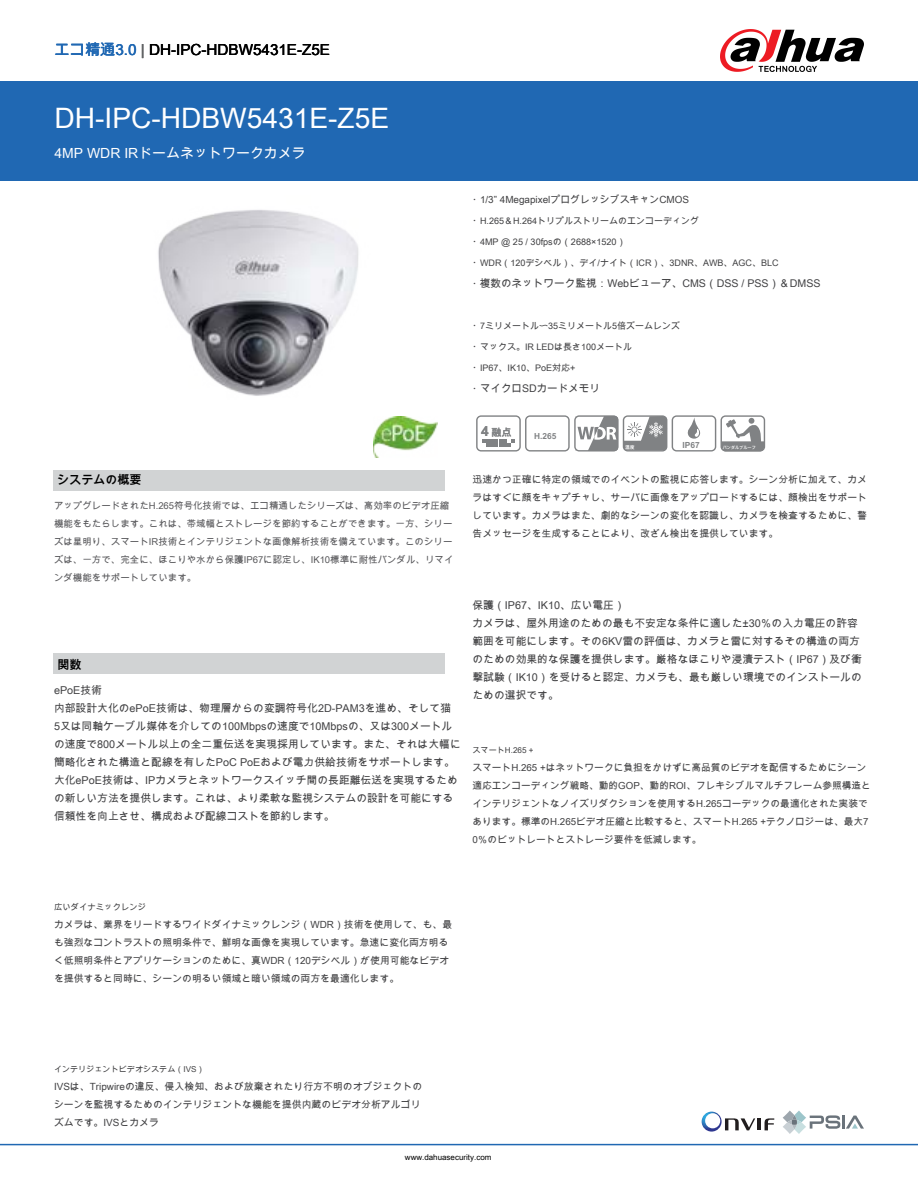
<style>
.page{position:relative;width:918px;height:1188px;background:#fff}
.page>*{position:absolute;margin:0;border:0;box-sizing:border-box;transform-origin:0 0}
.t1{font:28.2px "Arial Unicode MS";color:#fff}
.t2{font:15.3px "Arial Unicode MS";color:#000}
.t3{font:13.95px "Arial Unicode MS";color:#fff}
.t4{font:700 13.8px "Arial Unicode MS";color:#808284}
.t5{font:700 12px "Arial Unicode MS";color:#000}
.t6{font:10.8px/18px "Arial Unicode MS";color:#404042}
.t7{font:10.65px "Arial Unicode MS";color:#404042}
.t8{font:10.5px "Arial Unicode MS";color:#404042}
.t9{font:700 10.05px "Arial Unicode MS";color:#808284}
.t10{font:9.9px/18px "Arial Unicode MS";color:#404042}
.t11{font:9.75px/18px "Arial Unicode MS";color:#404042}
.t12{font:9.45px/18px "Arial Unicode MS";color:#58585b}
.t13{font:9.15px "Arial Unicode MS";color:#404042}
.t14{font:9px "Arial Unicode MS";color:#404042}
.t15{font:8.4px "Arial Unicode MS";color:#404042}
.t16{font:700 8.4px "Arial Unicode MS";color:#808284}
.t17{font:700 8.25px "Arial Unicode MS";color:#808284}
.t18{font:8.1px "Arial Unicode MS";color:#404042}
.t19{font:7.95px "Arial Unicode MS";color:#000}
.t20{font:700 4.8px "Arial Unicode MS";color:#fff}
.t21{font:700 4.2px "Arial Unicode MS";color:#fff}
.s1{color:#2068b3}
.s2{color:#626466}
.s3{font-size:9px;color:#403f41}
.s4{color:#403f41}
</style>
<div class="page">
<div style="left:0;top:81px;width:918px;height:100px;background:#2068b3"></div>
<div style="left:53px;top:470px;width:392px;height:21px;background:#d1d3d4"></div>
<div style="left:53px;top:653px;width:392px;height:21px;background:#d1d3d4"></div>
<hr style="left:0;top:1144px;width:918px;height:1px;background:#2068b3">
<svg style="left:720px;top:29px;width:144px;height:43px"></svg>
<img style="left:158px;top:210px;width:201px;height:186px">
<svg style="left:783px;top:1111px;width:81px;height:23px"></svg>
<svg style="left:702px;top:1112px;width:72px;height:20px"></svg>
<svg style="left:476px;top:415px;width:289px;height:37px"></svg>
<img style="left:373px;top:417px;width:65px;height:40px">
<h2 class="t2" style="left:55px;top:39px;width:277px"><span class="s1">エコ精通3.0</span> <span class="s2">|</span> DH-IPC-HDBW5431E-Z5E</h2>
<h1 class="t1" style="left:55px;top:98px;width:336px">DH-IPC-HDBW5431E-Z5E</h1>
<p class="t3" style="left:55px;top:143px;width:253px">4MP WDR IRドームネットワークカメラ</p>
<p class="t10" style="left:472px;top:190px;width:218px"><span class="s3">・</span>1/3” 4MegapixelプログレッシブスキャンCMOS</p>
<p class="t14" style="left:472px;top:214px;width:228px"><span class="s4">・</span>H.265＆H.264トリプルストリームのエンコーディング</p>
<p class="t13" style="left:472px;top:235px;width:155px"><span class="s3">・</span>4MP @ 25 / 30fpsの（2688×1520）</p>
<p class="t14" style="left:472px;top:256px;width:308px"><span class="s4">・</span>WDR（120デシベル）、デイ/ナイト（ICR）、3DNR、AWB、AGC、BLC</p>
<p class="t7" style="left:472px;top:276px;width:350px"><span class="s3">・</span>複数のネットワーク監視：Webビューア、CMS（DSS / PSS）＆DMSS</p>
<p class="t14" style="left:472px;top:319px;width:209px"><span class="s4">・</span>7ミリメートル〜35ミリメートル5倍ズームレンズ</p>
<p class="t14" style="left:472px;top:340px;width:161px"><span class="s4">・</span>マックス。IR LEDは長さ100メートル</p>
<p class="t14" style="left:472px;top:361px;width:104px"><span class="s4">・</span>IP67、IK10、PoE対応+</p>
<p class="t8" style="left:472px;top:381px;width:129px"><span class="s3">・</span>マイクロSDカードメモリ</p>
<p class="t5" style="left:57px;top:472px;width:85px">システムの概要</p>
<p class="t12" style="left:54px;top:496px;width:401px">アップグレードされたH.265符号化技術では、エコ精通したシリーズは、高効率のビデオ圧縮機能をもたらします。これは、帯域幅とストレージを節約することができます。一方、シリーズは星明り、スマートIR技術とインテリジェントな画像解析技術を備えています。このシリーズは、一方で、完全に、ほこりや水から保護IP67に認定し、IK10標準に耐性バンダル、リマインダ機能をサポートしています。</p>
<p class="t5" style="left:57px;top:656px;width:25px">関数</p>
<p class="t6" style="left:54px;top:681px;width:408px">ePoE技術<br>内部設計大化のePoE技術は、物理層からの変調符号化2D-PAM3を進め、そして猫<br>5又は同軸ケーブル媒体を介しての100Mbpsの速度で10Mbpsの、又は300メートルの速度で800メートル以上の全二重伝送を実現採用しています。また、それは大幅に簡略化された構造と配線を有したPoC PoEおよび電力供給技術をサポートします。大化ePoE技術は、IPカメラとネットワークスイッチ間の長距離伝送を実現するための新しい方法を提供します。これは、より柔軟な監視システムの設計を可能にする信頼性を向上させ、構成および配線コストを節約します。</p>
<p class="t4" style="left:481px;top:421px;width:9px">4</p>
<p class="t17" style="left:534px;top:430px;width:24px">H.265</p>
<p class="t9" style="left:492px;top:425px;width:22px">融点</p>
<p class="t20" style="left:625px;top:444px;width:11px">温度</p>
<p class="t16" style="left:683px;top:439px;width:19px">IP67</p>
<p class="t21" style="left:723px;top:444px;width:35px">バンダルプルーフ</p>
<p class="t10" style="left:472px;top:470px;width:396px;text-align:justify">迅速かつ正確に特定の領域でのイベントの監視に応答します。シーン分析に加えて、カメラはすぐに顔をキャプチャし、サーバに画像をアップロードするには、顔検出をサポートしています。カメラはまた、劇的なシーンの変化を認識し、カメラを検査するために、警告メッセージを生成することにより、改ざん検出を提供しています。</p>
<p class="t6" style="left:472px;top:596px;width:391px">保護（IP67、IK10、広い電圧）<br>カメラは、屋外用途のための最も不安定な条件に適した±30％の入力電圧の許容範囲を可能にします。その6KV雷の評価は、カメラと雷に対するその構造の両方のための効果的な保護を提供します。厳格なほこりや浸漬テスト（IP67）及び衝撃試験（IK10）を受けると認定、カメラも、最も厳しい環境でのインストールのための選択です。</p>
<p class="t18" style="left:472px;top:745px;width:62px">スマートH.265 +</p>
<p class="t11" style="left:472px;top:758px;width:400px">スマートH.265 +はネットワークに負担をかけずに高品質のビデオを配信するためにシーン適応エンコーディング戦略、動的GOP、動的ROI、フレキシブルマルチフレーム参照構造とインテリジェントなノイズリダクションを使用するH.265コーデックの最適化された実装であります。標準のH.265ビデオ圧縮と比較すると、スマートH.265 +テクノロジーは、最大7<br>0％のビットレートとストレージ要件を低減します。</p>
<p class="t15" style="left:54px;top:901px;width:94px">広いダイナミックレンジ</p>
<p class="t10" style="left:54px;top:915px;width:400px">カメラは、業界をリードするワイドダイナミックレンジ（WDR）技術を使用して、も、最も強烈なコントラストの照明条件で、鮮明な画像を実現しています。急速に変化両方明るく低照明条件とアプリケーションのために、真WDR（120デシベル）が使用可能なビデオを提供すると同時に、シーンの明るい領域と暗い領域の両方を最適化します。</p>
<p class="t18" style="left:54px;top:1064px;width:152px">インテリジェントビデオシステム（IVS）</p>
<p class="t10" style="left:54px;top:1077px;width:370px">IVSは、Tripwireの違反、侵入検知、および放棄されたり行方不明のオブジェクトのシーンを監視するためのインテリジェントな機能を提供内蔵のビデオ分析アルゴリズムです。IVSとカメラ</p>
<p class="t19" style="left:405px;top:1152px;width:88px">www.dahuasecurity.com</p>
</div>
